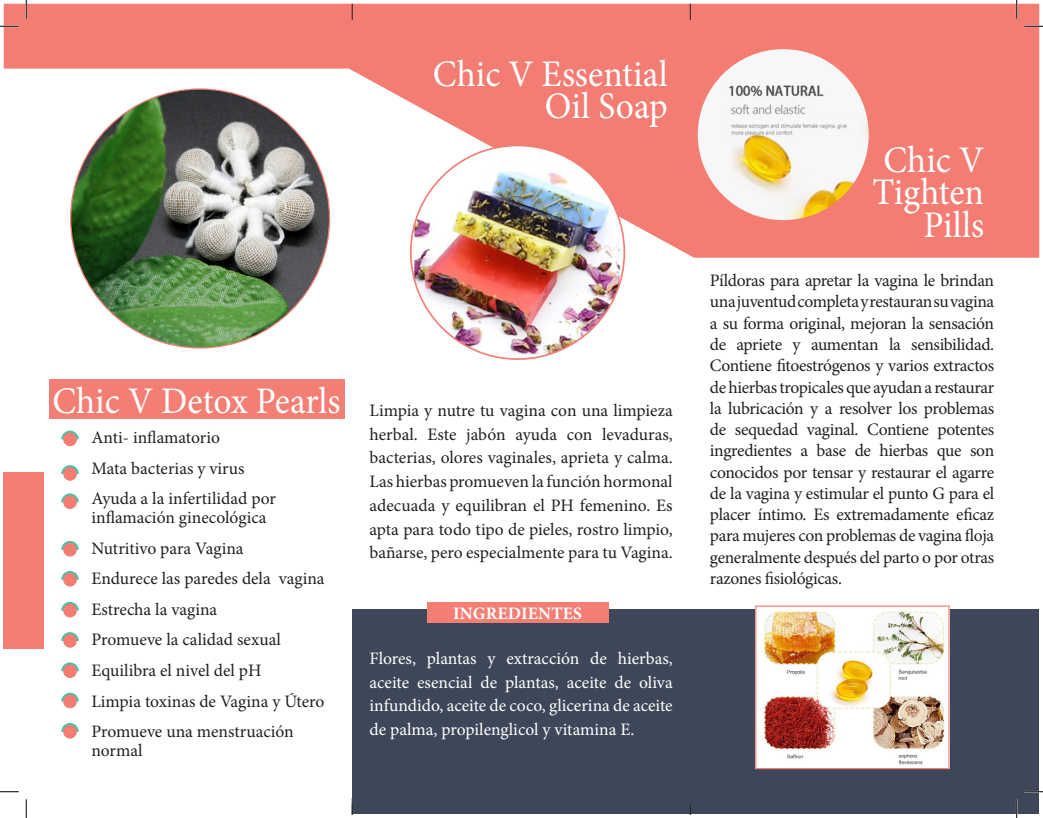
<style>
.page{position:relative;width:1043px;height:818px;background:#fff}
.page>*{position:absolute;margin:0;border:0;box-sizing:border-box;transform-origin:0 0}
.t1{font:37.5px/32.5px "Minion Pro";color:#fff;text-align:right;scale:.95 1}
.t2{font:17.5px/21.2px "Minion Pro";letter-spacing:-.005em;color:#231f20}
.t3{font:17.5px/23.8px "Minion Pro";color:#fff;text-align:justify}
.t4{font:700 17.5px "Minion Pro";letter-spacing:.01em;color:#fff}
</style>
<div class="page">
<svg style="left:4px;top:4px;width:1035px;height:254px;fill:#f37c73"></svg>
<div style="left:352px;top:609px;width:687px;height:205px;background:#3e4759"></div>
<div style="left:4px;top:473px;width:40px;height:176px;background:#f37c73"></div>
<img style="left:71px;top:89px;width:258px;height:259px;border-radius:129px">
<div style="left:49px;top:379px;width:295px;height:40px;background:#f37e74"></div>
<div style="left:427px;top:602px;width:181px;height:21px;background:#f37e74"></div>
<svg style="left:61px;top:430px;width:18px;height:9px"></svg>
<div style="left:63px;top:432px;width:14px;height:14px;background:#f37c73;border-radius:50%"></div>
<svg style="left:61px;top:465px;width:18px;height:9px"></svg>
<div style="left:63px;top:467px;width:14px;height:13px;background:#f37c73;border-radius:50%"></div>
<svg style="left:61px;top:493px;width:18px;height:9px"></svg>
<div style="left:63px;top:495px;width:14px;height:14px;background:#f37c73;border-radius:50%"></div>
<svg style="left:61px;top:541px;width:18px;height:8px"></svg>
<div style="left:63px;top:543px;width:14px;height:13px;background:#f37c73;border-radius:50%"></div>
<svg style="left:61px;top:571px;width:18px;height:8px"></svg>
<div style="left:63px;top:573px;width:14px;height:13px;background:#f37c73;border-radius:50%"></div>
<svg style="left:61px;top:601px;width:18px;height:9px"></svg>
<div style="left:63px;top:603px;width:14px;height:14px;background:#f37c73;border-radius:50%"></div>
<svg style="left:61px;top:632px;width:18px;height:9px"></svg>
<div style="left:63px;top:634px;width:14px;height:13px;background:#f37c73;border-radius:50%"></div>
<svg style="left:61px;top:662px;width:18px;height:9px"></svg>
<div style="left:63px;top:664px;width:14px;height:14px;background:#f37c73;border-radius:50%"></div>
<svg style="left:61px;top:723px;width:18px;height:8px"></svg>
<div style="left:63px;top:725px;width:14px;height:13px;background:#f37c73;border-radius:50%"></div>
<svg style="left:61px;top:692px;width:18px;height:9px"></svg>
<div style="left:63px;top:694px;width:14px;height:14px;background:#f37c73;border-radius:50%"></div>
<img style="left:411px;top:146px;width:213px;height:212px;border-radius:102px">
<img style="left:697px;top:48px;width:172px;height:173px;border-radius:86px">
<img style="left:757px;top:609px;width:190px;height:158px">
<div style="left:755px;top:605px;width:194px;height:164px;border:1px solid #f37e74"></div>
<svg style="left:352px;top:4px;width:1px;height:16px"></svg>
<svg style="left:690px;top:4px;width:1px;height:16px"></svg>
<svg style="left:0;top:25px;width:19px;height:2px"></svg>
<svg style="left:1024px;top:25px;width:18px;height:2px"></svg>
<svg style="left:0;top:791px;width:19px;height:1px"></svg>
<svg style="left:1024px;top:791px;width:18px;height:1px"></svg>
<svg style="left:25px;top:0;width:2px;height:19px"></svg>
<svg style="left:25px;top:799px;width:2px;height:19px"></svg>
<svg style="left:1015px;top:0;width:2px;height:19px"></svg>
<svg style="left:1016px;top:799px;width:1px;height:19px"></svg>
<p class="t1" style="left:433px;top:58px;width:249px">Chic V Essential<br>Oil Soap</p>
<p class="t1" style="left:52px;top:385px;width:305px">Chic V Detox Pearls</p>
<p class="t2" style="left:91px;top:427px;width:130px">Anti- inflamatorio</p>
<p class="t2" style="left:91px;top:457px;width:155px">Mata bacterias y virus</p>
<p class="t2" style="left:91px;top:489px;width:186px;line-height:18.8px">Ayuda a la infertilidad por inflamación ginecológica</p>
<p class="t2" style="left:91px;top:537px;width:154px">Nutritivo para Vagina</p>
<p class="t2" style="left:91px;top:568px;width:235px">Endurece las paredes dela vagina</p>
<p class="t2" style="left:91px;top:598px;width:127px">Estrecha la vagina</p>
<p class="t2" style="left:91px;top:629px;width:191px">Promueve la calidad sexual</p>
<p class="t2" style="left:91px;top:659px;width:171px">Equilibra el nivel del pH</p>
<p class="t2" style="left:91px;top:690px;width:234px">Limpia toxinas de Vagina y Útero</p>
<p class="t2" style="left:91px;top:722px;width:204px;line-height:18.8px">Promueve una menstruación normal</p>
<p class="t2" style="left:369px;top:398px;width:305px;line-height:23.8px;text-align:justify">Limpia y nutre tu vagina con una limpieza herbal. Este jabón ayuda con levaduras, bacterias, olores vaginales, aprieta y calma.<br>Las hierbas promueven la función hormonal adecuada y equilibran el PH femenino. Es apta para todo tipo de pieles, rostro limpio, bañarse, pero especialmente para tu Vagina.</p>
<p class="t4" style="left:453px;top:601px;width:130px">INGREDIENTES</p>
<p class="t3" style="left:369px;top:646px;width:305px">Flores, plantas y extracción de hierbas, aceite esencial de plantas, aceite de oliva infundido, aceite de coco, glicerina de aceite de palma, propilenglicol y vitamina E.</p>
<p class="t1" style="left:872px;top:144px;width:119px">Chic V<br>Tighten<br>Pills</p>
<p class="t2" style="left:710px;top:270px;width:286px;text-align:justify">Píldoras para apretar la vagina le brindan una juventud completa y restauran su vagina a su forma original, mejoran la sensación de apriete y aumentan la sensibilidad.<br>Contiene fitoestrógenos y varios extractos de hierbas tropicales que ayudan a restaurar la lubricación y a resolver los problemas de sequedad vaginal. Contiene potentes ingredientes a base de hierbas que son conocidos por tensar y restaurar el agarre de la vagina y estimular el punto G para el placer íntimo. Es extremadamente eficaz para mujeres con problemas de vagina floja generalmente después del parto o por otras razones fisiológicas.</p>
</div>
